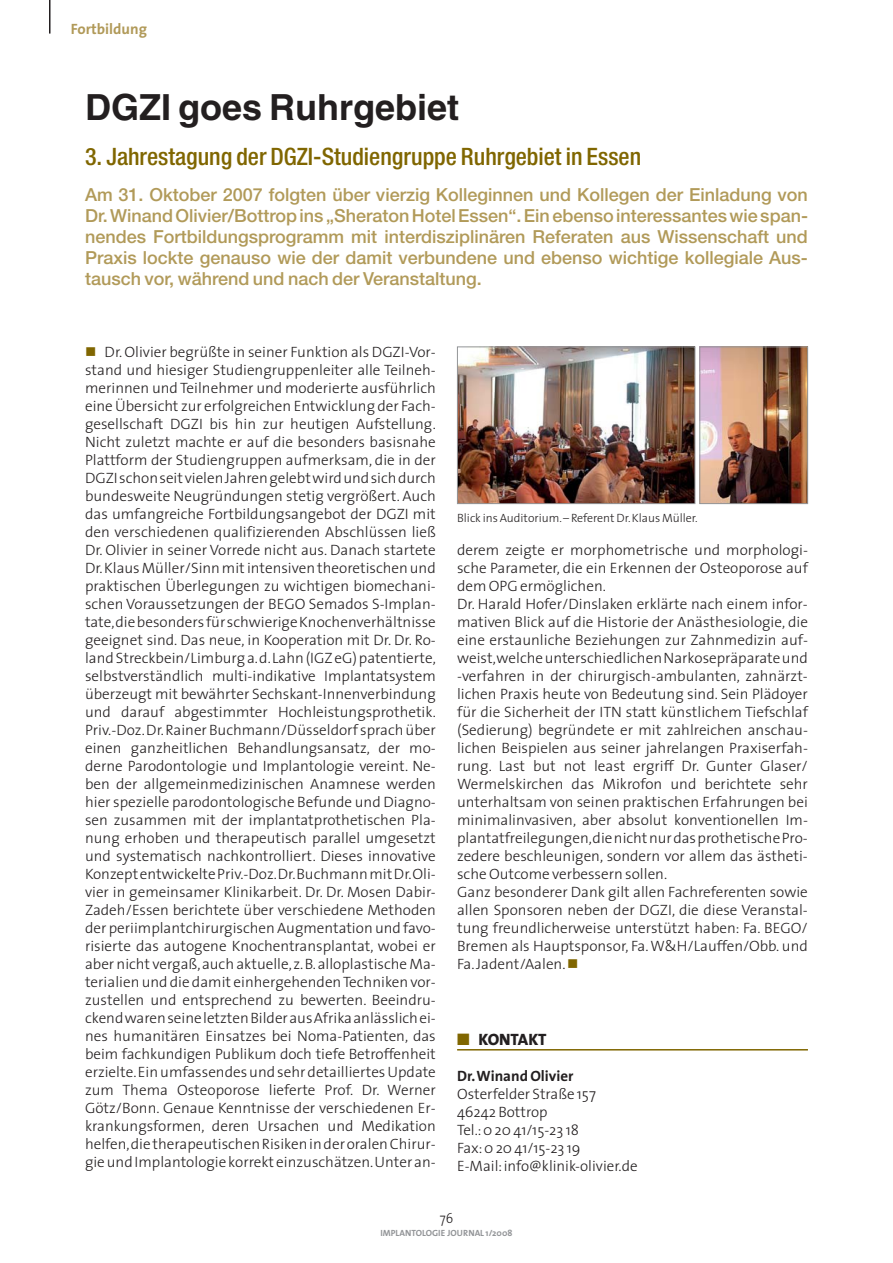
<style>
.page{position:relative;width:893px;height:1263px;background:#fff}
.page>*{position:absolute;margin:0;border:0;box-sizing:border-box;transform-origin:0 0}
.t1{font:700 36px "Helvetica";color:#231f20}
.t2{font:500 condensed 24px "Helvetica Neue";color:#806600}
.t3{font:500 18px/21px "Helvetica Neue";color:#b19a59;text-align:justify}
.t4{font:800 16.5px "The Sans";letter-spacing:-.005em;color:#231f20}
.t5{font:300 15px/18px "The Sans";color:#231f20}
.t6{font:700 15px "The Sans";color:#231f20}
.t7{font:700 15px "The Sans";color:#b19a59}
.t8{font:300 14.25px "The Sans";color:#231f20;scale:.9 1}
.t9{font:300 12px "The Sans";color:#231f20}
.t10{font:700 9px "The Sans";color:#939598}
.s1{color:#806600}
</style>
<div class="page">
<hr style="left:49px;top:0;width:2px;height:34px;background:#231f20">
<img style="left:459px;top:349px;width:234px;height:153px">
<div style="left:457px;top:347px;width:238px;height:157px;border:1px solid #939598"></div>
<img style="left:701px;top:349px;width:105px;height:153px">
<div style="left:699px;top:347px;width:109px;height:157px;border:1px solid #939598"></div>
<hr style="left:457px;top:1049px;width:351px;height:1px;background:#806600">
<p class="t7" style="left:71px;top:21px;width:78px">Fortbildung</p>
<h1 class="t1" style="left:85px;top:94px;width:375px">DGZI goes Ruhrgebiet</h1>
<h2 class="t2" style="left:85px;top:148px;width:558px">3. Jahrestagung der DGZI-Studiengruppe Ruhrgebiet in Essen</h2>
<p class="t3" style="left:85px;top:186px;width:724px">Am 31. Oktober 2007 folgten über vierzig Kolleginnen und Kollegen der Einladung von Dr. Winand Olivier/Bottrop ins „Sheraton Hotel Essen“. Ein ebenso interessantes wie span&shy;nendes Fortbildungsprogramm mit interdisziplinären Referaten aus Wissenschaft und Praxis lockte genauso wie der damit verbundene und ebenso wichtige kollegiale Aus&shy;tausch vor, während und nach der Veranstaltung.</p>
<p class="t5" style="left:85px;top:344px;width:352px;text-align:justify;text-indent:20px">Dr. Olivier begrüßte in seiner Funktion als DGZI-Vor&shy;stand und hiesiger Studiengruppenleiter alle Teilneh&shy;merinnen und Teilnehmer und moderierte ausführlich eine Übersicht zur erfolgreichen Entwicklung der Fach&shy;gesellschaft DGZI bis hin zur heutigen Aufstellung.<br>Nicht zuletzt machte er auf die besonders basisnahe Plattform der Studiengruppen aufmerksam, die in der DGZI schon seitvielen Jahren gelebtwird und sich durch bundesweite Neugründungen stetig vergrößert. Auch das umfangreiche Fortbildungsangebot der DGZI mit den verschiedenen qualifizierenden Abschlüssen ließ Dr. Olivier in seiner Vorrede nicht aus. Danach startete Dr.Klaus Müller/Sinn mit intensiven theoretischen und praktischen Überlegungen zu wichtigen biomechani&shy;schen Voraussetzungen der BEGO Semados S-Implan&shy;tate,die besonders für schwierige Knochenverhältnisse geeignet sind. Das neue, in Kooperation mit Dr. Dr. Ro&shy;land Streckbein/Limburg a.d.Lahn (IGZ eG) patentierte, selbstverständlich multi-indikative Implantatsystem überzeugt mit bewährter Sechskant-Innenverbindung und darauf abgestimmter Hochleistungsprothetik.<br>Priv.-Doz.Dr.Rainer Buchmann/Düsseldorf sprach über einen ganzheitlichen Behandlungsansatz, der mo&shy;derne Parodontologie und Implantologie vereint. Ne&shy;ben der allgemeinmedizinischen Anamnese werden hier spezielle parodontologische Befunde und Diagno&shy;sen zusammen mit der implantatprothetischen Pla&shy;nung erhoben und therapeutisch parallel umgesetzt und systematisch nachkontrolliert. Dieses innovative Konzeptentwickelte Priv.-Doz.Dr.Buchmann mitDr.Oli&shy;vier in gemeinsamer Klinikarbeit. Dr. Dr. Mosen Dabir-Zadeh/Essen berichtete über verschiedene Methoden der periimplantchirurgischen Augmentation und favo&shy;risierte das autogene Knochentransplantat, wobei er aber nicht vergaß,auch aktuelle,z.B.alloplastische Ma&shy;terialien und die damit einhergehenden Techniken vor&shy;zustellen und entsprechend zu bewerten. Beeindru&shy;ckend waren seine letzten Bilder aus Afrika anlässlich ei&shy;nes humanitären Einsatzes bei Noma-Patienten, das beim fachkundigen Publikum doch tiefe Betroffenheit erzielte.Ein umfassendes und sehr detailliertes Update zum Thema Osteoporose lieferte Prof. Dr. Werner Götz/Bonn. Genaue Kenntnisse der verschiedenen Er&shy;krankungsformen, deren Ursachen und Medikation helfen,die therapeutischen Risiken in der oralen Chirur&shy;gie und Implantologie korrekt einzuschätzen.Unter an-</p>
<p class="t9" style="left:457px;top:513px;width:242px">Blick ins Auditorium. – Referent Dr. Klaus Müller.</p>
<p class="t5" style="left:457px;top:542px;width:352px">derem zeigte er morphometrische und morphologi&shy;sche Parameter, die ein Erkennen der Osteoporose auf dem OPG ermöglichen.<br>Dr. Harald Hofer/Dinslaken erklärte nach einem infor&shy;mativen Blick auf die Historie der Anästhesiologie, die eine erstaunliche Beziehungen zur Zahnmedizin auf&shy;weist,welche unterschiedlichen Narkosepräparate und -verfahren in der chirurgisch-ambulanten, zahnärzt&shy;lichen Praxis heute von Bedeutung sind. Sein Plädoyer für die Sicherheit der ITN statt künstlichem Tiefschlaf (Sedierung) begründete er mit zahlreichen anschau&shy;lichen Beispielen aus seiner jahrelangen Praxiserfah&shy;rung. Last but not least ergriff Dr. Gunter Glaser/ Wermelskirchen das Mikrofon und berichtete sehr unterhaltsam von seinen praktischen Erfahrungen bei minimalinvasiven, aber absolut konventionellen Im&shy;plantatfreilegungen,die nichtnur das prothetische Pro&shy;zedere beschleunigen, sondern vor allem das ästheti&shy;sche Outcome verbessern sollen.<br>Ganz besonderer Dank gilt allen Fachreferenten sowie allen Sponsoren neben der DGZI, die diese Veranstal&shy;tung freundlicherweise unterstützt haben: Fa. BEGO/ Bremen als Hauptsponsor, Fa. W&amp;H/Lauffen/Obb. und Fa. Jadent/Aalen.</p>
<p class="t4" style="left:457px;top:1030px;width:91px"><span class="s1">■</span> KONTAKT</p>
<p class="t6" style="left:457px;top:1068px;width:118px">Dr.Winand Olivier</p>
<p class="t5" style="left:457px;top:1086px;width:182px">Osterfelder Straße 157<br>46242 Bottrop<br>Tel.:0 20 41/15-23 18<br>Fax:0 20 41/15-23 19<br>E-Mail:info@klinik-olivier.de</p>
<p class="t8" style="left:440px;top:1212px;width:16px">76</p>
<p class="t10" style="left:380px;top:1228px;width:134px">IMPLANTOLOGIE JOURNAL 1/2008</p>
</div>
